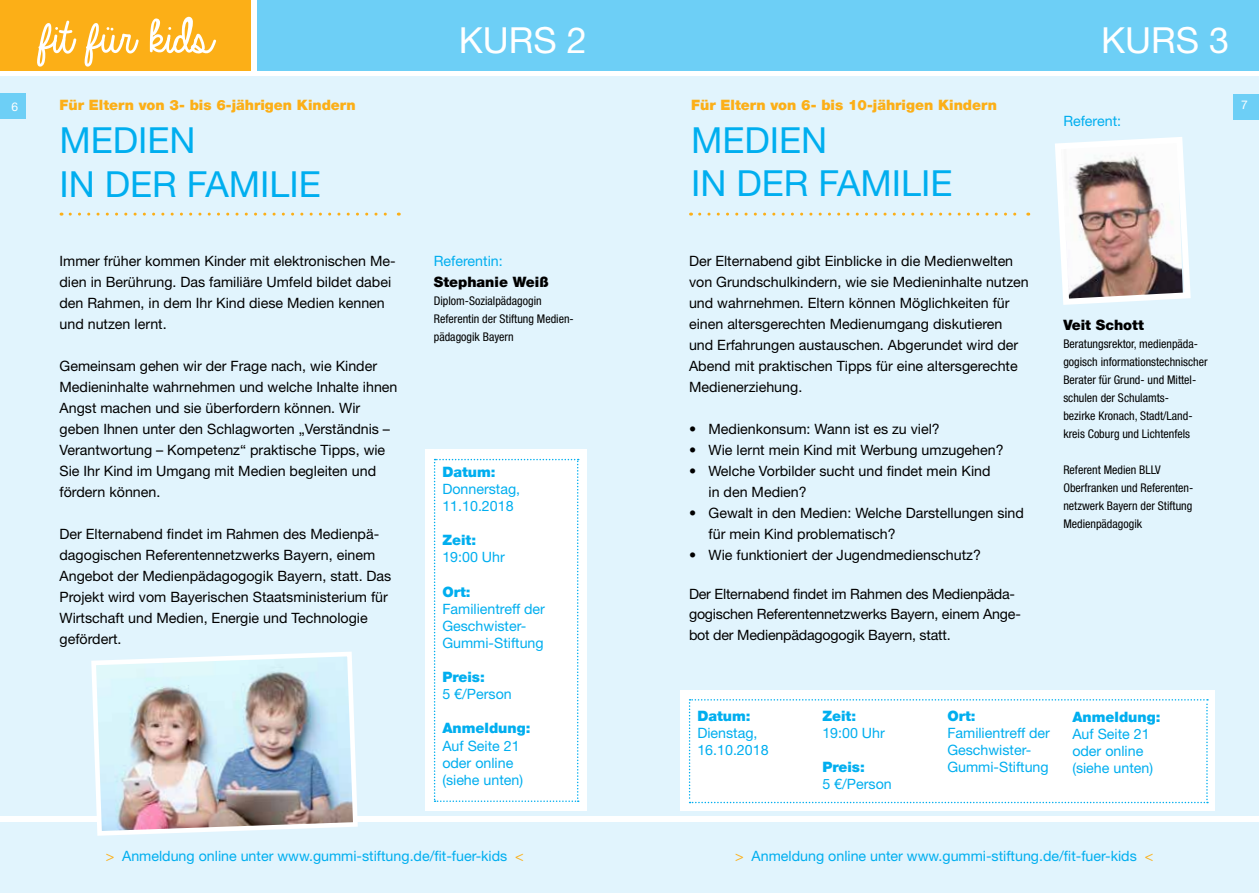
<style>
.page{position:relative;width:1259px;height:893px;background:#fff}
.page>*{position:absolute;margin:0;border:0;box-sizing:border-box;transform-origin:0 0}
.t1{font:51.75px "Always In My Heart";color:#fff}
.t2{font:36px/43.2px "Helvetica Neue LT";color:#00aeef}
.t3{font:36px "Helvetica Neue LT";color:#fff}
.t4{font:14.25px/21px "Helvetica Neue LT";color:#000}
.t5{font:14.25px/17.1px "Helvetica Neue LT";color:#00aeef}
.t6{font:900 14.25px "Helvetica Neue LT Com";color:#fcaf17}
.t7{font:900 14.25px "Helvetica Neue LT Com";color:#00aeef}
.t8{font:900 14.25px "Helvetica Neue LT Com";color:#000}
.t9{font:condensed 12px/18px "Helvetica Neue LT";color:#000}
.t10{font:12px "Helvetica Neue LT";color:#fff}
.s1{color:#fcaf17}
</style>
<div class="page">
<div style="left:0;top:77px;width:629px;height:739px;background:#e1f4fd"></div>
<div style="left:0;top:823px;width:629px;height:70px;background:#e1f4fd"></div>
<div style="left:629px;top:77px;width:630px;height:739px;background:#e1f4fd"></div>
<div style="left:629px;top:823px;width:630px;height:70px;background:#e1f4fd"></div>
<div style="left:257px;top:0;width:1002px;height:70px;background:#6dcff6"></div>
<div style="left:0;top:0;width:251px;height:70px;background:#fcaf17"></div>
<svg style="left:699px;top:213px;width:329px;height:3px"></svg>
<svg style="left:70px;top:213px;width:329px;height:3px"></svg>
<svg style="left:1055px;top:137px;width:136px;height:168px;background:#cbbebb"></svg>
<div style="left:0;top:94px;width:26px;height:25px;background:#6dcff6"></div>
<div style="left:1233px;top:94px;width:26px;height:26px;background:#6dcff6"></div>
<div style="left:425px;top:450px;width:162px;height:361px;background:#fff"></div>
<svg style="left:434px;top:459px;width:145px;height:343px"></svg>
<div style="left:680px;top:691px;width:534px;height:120px;background:#fff"></div>
<svg style="left:689px;top:699px;width:519px;height:104px"></svg>
<img style="left:89px;top:652px;width:271px;height:184px">
<h1 class="t1" style="left:30px;top:9px;width:175px">fit für kids</h1>
<h2 class="t3" style="left:459px;top:18px;width:130px">Ku rs 2</h2>
<h2 class="t3" style="left:1101px;top:18px;width:130px">Ku rs 3</h2>
<p class="t6" style="left:691px;top:96px;width:307px">Für Eltern von 6- bis 10-jährigen Kindern</p>
<h2 class="t2" style="left:691px;top:118px;width:259px">Medien<br>in der Fam ilie</h2>
<p class="t6" style="left:60px;top:96px;width:298px">Für Eltern von 3- bis 6-jährigen Kindern</p>
<h2 class="t2" style="left:60px;top:118px;width:259px">Medien<br>in der Fam ilie</h2>
<p class="t10" style="left:12px;top:99px;width:8px">6</p>
<p class="t10" style="left:1241px;top:98px;width:8px">7</p>
<p class="t5" style="left:1063px;top:112px;width:59px">Referent:</p>
<p class="t4" style="left:60px;top:251px;width:338px">I mmer früher kommen Kinder mit elektronischen Me&shy;dien in Berührung. Das familiäre U mfeld bildet dabei den Rahmen, in dem I hr Kind diese Medien kennen und nutzen lernt.</p>
<p class="t4" style="left:60px;top:356px;width:339px">Gemeinsam gehen wir der Frage nach, wie Kinder Medieninhalte wahrnehmen und welche I nhalte ihnen Angst machen und sie überfordern können. Wir geben I hnen unter den Schlagworten „Verständnis – Verantwortung – Kompetenz“ praktische Tipps, wie Sie I hr Kind im U mgang mit Medien begleiten und fördern können.</p>
<p class="t4" style="left:60px;top:524px;width:333px">Der Elternabend findet im Rahmen des M edienpä&shy;dagogischen Referentennetzwerks Bayern, einem Angebot der M edienpädagogogik Bayern, statt. Das Projekt wird vom Bayerischen Staatsministerium für Wirtschaft und Medien, Energie und Technologie gefördert.</p>
<p class="t5" style="left:434px;top:253px;width:70px">Referentin:</p>
<p class="t8" style="left:434px;top:273px;width:116px">Stephanie Weiß</p>
<p class="t9" style="left:434px;top:291px;width:141px">Diplom-Sozialpädagogin<br>Referentin der Stiftung Medien&shy;pädagogik Bayern</p>
<p class="t7" style="left:442px;top:463px;width:55px">Datum:</p>
<p class="t5" style="left:442px;top:480px;width:79px">Donnerstag,<br>11.10.2018</p>
<p class="t7" style="left:442px;top:532px;width:35px">Zeit:</p>
<p class="t5" style="left:442px;top:549px;width:64px">19:00 Uhr</p>
<p class="t7" style="left:442px;top:583px;width:30px">Ort:</p>
<p class="t5" style="left:442px;top:600px;width:104px">Familientreff der<br>Geschwister-<br>Gummi-Stiftung</p>
<p class="t7" style="left:442px;top:668px;width:44px">Preis:</p>
<p class="t5" style="left:442px;top:685px;width:71px">5 €/Person</p>
<p class="t7" style="left:442px;top:720px;width:90px">Anmeldung:</p>
<p class="t5" style="left:442px;top:737px;width:82px">Auf Seite 21 oder online (siehe unten)</p>
<p class="t4" style="left:689px;top:251px;width:341px">Der Elternabend gibt Einblicke in die Medienwelten von Grundschulkindern, wie sie Medieninhalte nutzen und wahrnehmen. Eltern können Möglichkeiten für einen altersgerechten Medienumgang diskutieren und Erfahrungen austauschen. Abgerundet wird der Abend mit praktischen Tipps für eine altersgerechte Medienerziehung.</p>
<p class="t4" style="left:689px;top:419px;width:252px">• Medienkonsum: Wann ist es zu viel?</p>
<p class="t4" style="left:689px;top:440px;width:316px">• Wie lernt mein Kind mit Werbung umzugehen?</p>
<p class="t4" style="left:708px;top:461px;width:283px;text-indent:-19px">• Welche Vorbilder sucht und findet mein Kind in den Medien?</p>
<p class="t4" style="left:708px;top:503px;width:317px;text-indent:-19px">• Gewalt in den Medien: Welche Darstellungen sind für mein Kind problematisch?</p>
<p class="t4" style="left:689px;top:545px;width:293px">• Wie funktioniert der Jugendmedienschutz?</p>
<p class="t4" style="left:689px;top:584px;width:333px;line-height:19.5px">Der Elternabend findet im Rahmen des M edienpäda&shy;gogischen Referentennetzwerks Bayern, einem Ange-</p>
<p class="t4" style="left:689px;top:624px;width:263px">bot der M edienpädagogogik Bayern, statt.</p>
<p class="t8" style="left:1063px;top:316px;width:82px">Veit Schott</p>
<p class="t9" style="left:1063px;top:335px;width:146px">Beratungsrektor, medienpäda&shy;gogisch informationstechnischer<br>Berater für Grund- und Mittel&shy;schulen der Schulamts-<br>bezirke Kronach, Stadt/Land&shy;kreis Coburg und Lichtenfels</p>
<p class="t9" style="left:1063px;top:461px;width:131px">Referent Medien BLLV<br>Oberfranken und Referenten&shy;netzwerk Bayern der Stiftung<br>Medienpädagogik</p>
<p class="t7" style="left:697px;top:707px;width:55px">Datum:</p>
<p class="t5" style="left:697px;top:724px;width:73px">Dienstag,<br>16.10.2018</p>
<p class="t7" style="left:822px;top:707px;width:35px">Zeit:</p>
<p class="t5" style="left:822px;top:724px;width:64px">19:00 Uhr</p>
<p class="t7" style="left:822px;top:759px;width:44px">Preis:</p>
<p class="t5" style="left:822px;top:775px;width:71px">5 €/Person</p>
<p class="t7" style="left:947px;top:707px;width:30px">Ort:</p>
<p class="t5" style="left:947px;top:724px;width:104px">Familientreff der<br>Geschwister-<br>Gummi-Stiftung</p>
<p class="t7" style="left:1072px;top:708px;width:90px">Anmeldung:</p>
<p class="t5" style="left:1072px;top:725px;width:82px">Auf Seite 21 oder online (siehe unten)</p>
<p class="t5" style="left:106px;top:847px;width:420px"><span class="s1">&gt;</span> Anmeldung online unter www.gummi-stiftung.de/fit-fuer-kids <span class="s1">&lt;</span></p>
<p class="t5" style="left:735px;top:847px;width:420px"><span class="s1">&gt;</span> Anmeldung online unter www.gummi-stiftung.de/fit-fuer-kids <span class="s1">&lt;</span></p>
</div>
